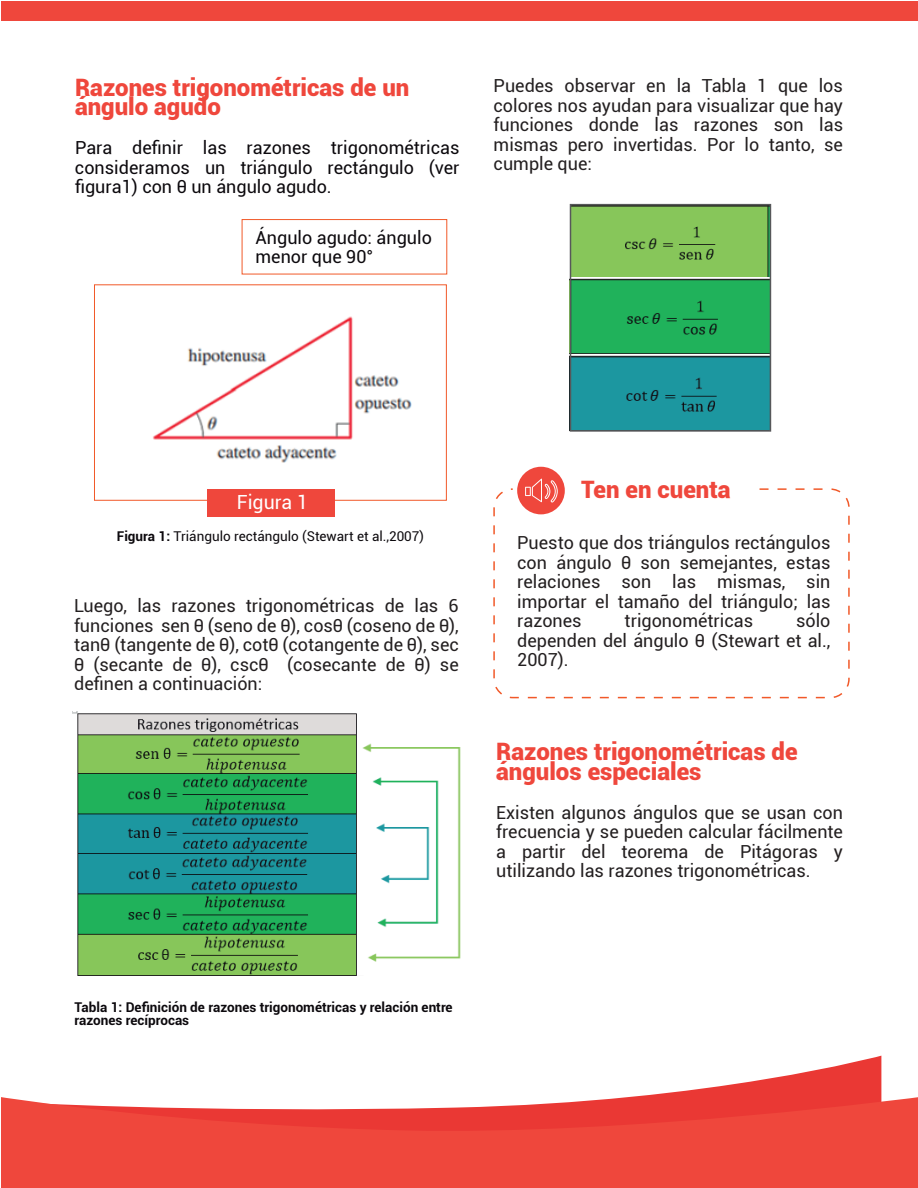
<style>
.page{position:relative;width:918px;height:1188px;background:#fff}
.page>*{position:absolute;margin:0;border:0;box-sizing:border-box;transform-origin:0 0}
.t1{font:900 24px/19.5px "Roboto";color:#ef473c}
.t2{font:19.5px "Roboto";color:#fff}
.t3{font:18px/19.5px "Roboto";color:#231f20;text-align:justify}
.t4{font:18px/19.5px "Roboto";color:#0c090d;text-align:justify}
.t5{font:700 13.5px/13.5px "Roboto";color:#0c090d}
.t6{font:13.5px "Roboto";color:#0c090d}
.s1{font-weight:700}
</style>
<div class="page">
<svg style="left:630px;top:1056px;width:251px;height:41px"></svg>
<svg style="left:1px;top:1097px;width:917px;height:91px;background:#ef5148"></svg>
<div style="left:1px;top:1px;width:917px;height:20px;background:#ef473c"></div>
<div style="left:94px;top:284px;width:353px;height:217px;border:1px solid #f15929"></div>
<img style="left:153px;top:316px;width:259px;height:147px">
<div style="left:207px;top:489px;width:127px;height:28px;background:#ef473c"></div>
<div style="left:242px;top:219px;width:205px;height:55px;border:1px solid #f15929"></div>
<img style="left:73px;top:711px;width:388px;height:265px">
<div style="left:517px;top:467px;width:48px;height:47px;background:#ef473c;border-radius:50%"></div>
<svg style="left:525px;top:479px;width:33px;height:24px"></svg>
<svg style="left:573px;top:207px;width:195px;height:222px;background:#42ab70"></svg>
<div style="left:493px;top:488px;width:357px;height:210px;border:2px dashed #f15929;border-radius:19px"></div>
<div style="left:570px;top:204px;width:201px;height:228px;border:2px solid #57585a"></div>
<h1 class="t1" style="left:75px;top:76px;width:336px">Razones trigonométricas de un ángulo agudo</h1>
<p class="t4" style="left:75px;top:137px;width:386px">Para definir las razones trigonométricas consideramos un triángulo rectángulo (ver figura1) con θ un ángulo agudo.</p>
<p class="t4" style="left:256px;top:227px;width:178px">Ángulo agudo: ángulo menor que 90°</p>
<p class="t3" style="left:494px;top:75px;width:351px">Puedes observar en la Tabla 1 que los colores nos ayudan para visualizar que hay funciones donde las razones son las mismas pero invertidas. Por lo tanto, se cumple que:</p>
<p class="t2" style="left:237px;top:488px;width:73px">Figura 1</p>
<p class="t6" style="left:117px;top:527px;width:309px"><span class="s1">Figura 1:</span> Triángulo rectángulo (Stewart et al.,2007)</p>
<p class="t3" style="left:74px;top:595px;width:386px">Luego, las razones trigonométricas de las 6 funciones sen θ (seno de θ), cosθ (coseno de θ), tanθ (tangente de θ), cotθ (cotangente de θ), sec θ (secante de θ), cscθ (cosecante de θ) se definen a continuación:</p>
<h1 class="t1" style="left:581px;top:479px;width:151px">Ten en cuenta</h1>
<p class="t3" style="left:517px;top:532px;width:315px">Puesto que dos triángulos rectángulos con ángulo θ son semejantes, estas relaciones son las mismas, sin importar el tamaño del triángulo; las razones</p>
<p class="t3" style="left:517px;top:610px;width:315px;text-indent:279px">sólo dependen del ángulo θ (Stewart et al., 2007).</p>
<p class="t3" style="left:625px;top:610px;width:130px">trigonométricas</p>
<h1 class="t1" style="left:496px;top:741px;width:303px">Razones trigonométricas de ángulos especiales</h1>
<p class="t3" style="left:496px;top:802px;width:348px">Existen algunos ángulos que se usan con frecuencia y se pueden calcular fácilmente a partir del teorema de Pitágoras y utilizando las razones trigonométricas.</p>
<p class="t5" style="left:74px;top:1000px;width:380px">Tabla 1: Definición de razones trigonométricas y relación entre razones recíprocas</p>
</div>
